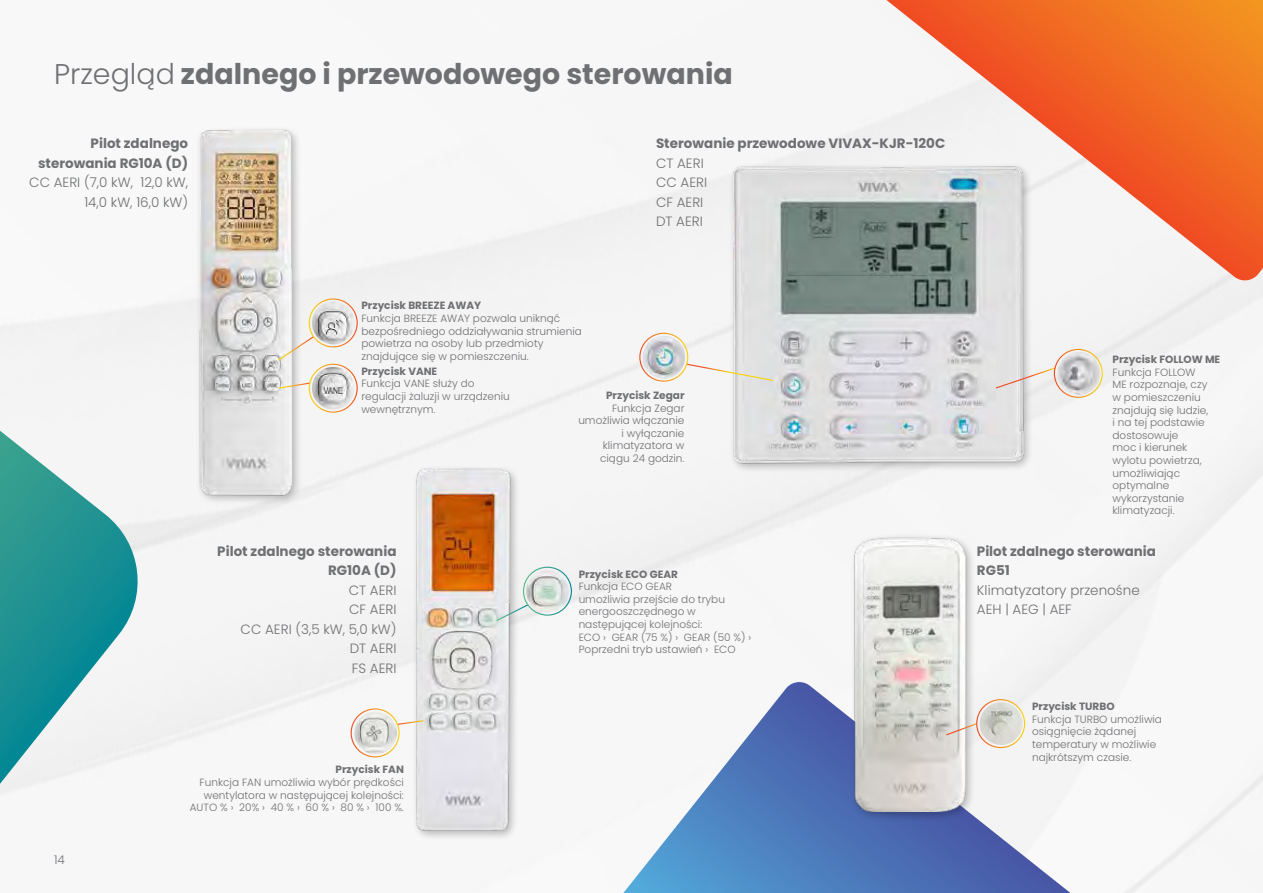
<style>
.page{position:relative;width:1263px;height:893px;background:#fff}
.page>*{position:absolute;margin:0;border:0;box-sizing:border-box;transform-origin:0 0}
.t1{font:700 28.5px "Poppins";color:#6f7073}
.t2{font:300 13.5px/19.5px "Poppins";color:#6f7073;text-align:right}
.t3{font:700 13.5px/19.5px "Poppins";color:#6f7073;text-align:right}
.t4{font:300 12px "Poppins";color:#6f7073}
.t5{font:300 10.5px/12.6px "Poppins";color:#6f7073}
.t6{font:700 10.5px "Poppins";color:#6f7073}
.s1{font-weight:300}
</style>
<div class="page">
<div style="left:0;top:112px;width:1263px;height:781px;background:#f6f6f6"></div>
<div style="left:411px;top:464px;width:110px;height:377px;background:#000;opacity:.28"></div>
<img style="left:405px;top:458px;width:108px;height:387px">
<img style="left:354px;top:712px;width:43px;height:42px;border-radius:21px">
<svg style="left:396px;top:719px;width:29px;height:7px"></svg>
<img style="left:721px;top:159px;width:308px;height:312px">
<img style="left:1057px;top:352px;width:43px;height:43px;border-radius:21px">
<svg style="left:994px;top:366px;width:63px;height:23px"></svg>
<svg style="left:685px;top:363px;width:89px;height:19px"></svg>
<img style="left:642px;top:336px;width:43px;height:43px;border-radius:21px">
<img style="left:176px;top:117px;width:129px;height:382px">
<img style="left:312px;top:367px;width:43px;height:43px;border-radius:21px">
<svg style="left:278px;top:382px;width:32px;height:7px"></svg>
<img style="left:312px;top:302px;width:43px;height:42px;border-radius:21px">
<svg style="left:277px;top:335px;width:38px;height:27px"></svg>
<img style="left:526px;top:570px;width:43px;height:42px;border-radius:21px">
<svg style="left:496px;top:603px;width:33px;height:19px"></svg>
<svg style="left:886px;top:0;width:377px;height:283px"></svg>
<svg style="left:0;top:431px;width:148px;height:353px"></svg>
<svg style="left:623px;top:682px;width:447px;height:211px"></svg>
<div style="left:850px;top:533px;width:126px;height:290px;background:#000;opacity:.28"></div>
<img style="left:851px;top:533px;width:125px;height:278px">
<img style="left:980px;top:702px;width:42px;height:43px;border-radius:21px">
<svg style="left:945px;top:722px;width:33px;height:14px"></svg>
<div style="left:976px;top:699px;width:49px;height:49px;border:1px solid #fff;border-radius:50%"></div>
<div style="left:309px;top:364px;width:49px;height:49px;border:1px solid #fff;border-radius:50%"></div>
<div style="left:309px;top:298px;width:49px;height:49px;border:1px solid #fff;border-radius:50%"></div>
<div style="left:1054px;top:349px;width:49px;height:49px;border:1px solid #fff;border-radius:50%"></div>
<div style="left:639px;top:333px;width:49px;height:49px;border:1px solid #fff;border-radius:50%"></div>
<div style="left:523px;top:567px;width:49px;height:49px;border:1px solid #fff;border-radius:50%"></div>
<div style="left:351px;top:708px;width:49px;height:49px;border:1px solid #fff;border-radius:50%"></div>
<h1 class="t1" style="left:54px;top:57px;width:680px"><span class="s1">Przegląd</span> zdalnego i przewodowego sterowania</h1>
<p class="t3" style="left:38px;top:134px;width:152px">Pilot zdalnego sterowania RG10A (D)</p>
<p class="t2" style="left:29px;top:173px;width:160px">CC AERI (7,0 kW, 12,0 kW,<br>14,0 kW, 16,0 kW)</p>
<p class="t6" style="left:361px;top:300px;width:121px">Przycisk BREEZE AWAY</p>
<p class="t5" style="left:361px;top:312px;width:222px">Funkcja BREEZE AWAY pozwala uniknąć bezpośredniego oddziaływania strumienia powietrza na osoby lub przedmioty znajdujące się w pomieszczeniu.</p>
<p class="t3" style="left:656px;top:134px;width:291px">Sterowanie przewodowe VIVAX-KJR-120C</p>
<p class="t2" style="left:656px;top:154px;width:53px;text-align:left">CT AERI<br>CC AERI<br>CF AERI<br>DT AERI</p>
<p class="t6" style="left:361px;top:365px;width:77px">Przycisk VANE</p>
<p class="t5" style="left:361px;top:377px;width:150px">Funkcja VANE służy do regulacji żaluzji w urządzeniu wewnętrznym.</p>
<p class="t6" style="left:606px;top:389px;width:80px">Przycisk Zegar</p>
<p class="t5" style="left:578px;top:402px;width:108px;text-align:right">Funkcja Zegar umożliwia włączanie i wyłączanie klimatyzatora w ciągu 24 godzin.</p>
<p class="t3" style="left:217px;top:541px;width:181px">Pilot zdalnego sterowania<br>RG10A (D)</p>
<p class="t2" style="left:241px;top:580px;width:157px">CT AERI<br>CF AERI<br>CC AERI (3,5 kW, 5,0 kW)<br>DT AERI<br>FS AERI</p>
<p class="t6" style="left:579px;top:568px;width:101px">Przycisk ECO GEAR</p>
<p class="t5" style="left:579px;top:580px;width:174px">Funkcja ECO GEAR<br>umożliwia przejście do trybu energooszczędnego w następującej kolejności:<br>ECO › GEAR (75 %) › GEAR (50 %) ›<br>Poprzedni tryb ustawień › ECO</p>
<p class="t4" style="left:54px;top:853px;width:12px">14</p>
<p class="t6" style="left:336px;top:764px;width:70px">Przycisk FAN</p>
<p class="t5" style="left:190px;top:776px;width:216px;text-align:right">Funkcja FAN umożliwia wybór prędkości wentylatora w następującej kolejności:<br>AUTO % › 20% › 40 % › 60 % › 80 % › 100 %.</p>
<p class="t6" style="left:1112px;top:353px;width:109px">Przycisk FOLLOW ME</p>
<p class="t5" style="left:1112px;top:366px;width:97px">Funkcja FOLLOW<br>ME rozpoznaje, czy w pomieszczeniu znajdują się ludzie, i na tej podstawie dostosowuje<br>moc i kierunek wylotu powietrza, umożliwiając optymalne wykorzystanie klimatyzacji.</p>
<p class="t3" style="left:977px;top:541px;width:181px;text-align:left">Pilot zdalnego sterowania<br>RG51</p>
<p class="t2" style="left:977px;top:580px;width:164px;text-align:left">Klimatyzatory przenośne<br>AEH | AEG | AEF</p>
<p class="t6" style="left:1032px;top:700px;width:84px">Przycisk TURBO</p>
<p class="t5" style="left:1032px;top:713px;width:131px">Funkcja TURBO umożliwia osiągnięcie żądanej temperatury w możliwie najkrótszym czasie.</p>
</div>
